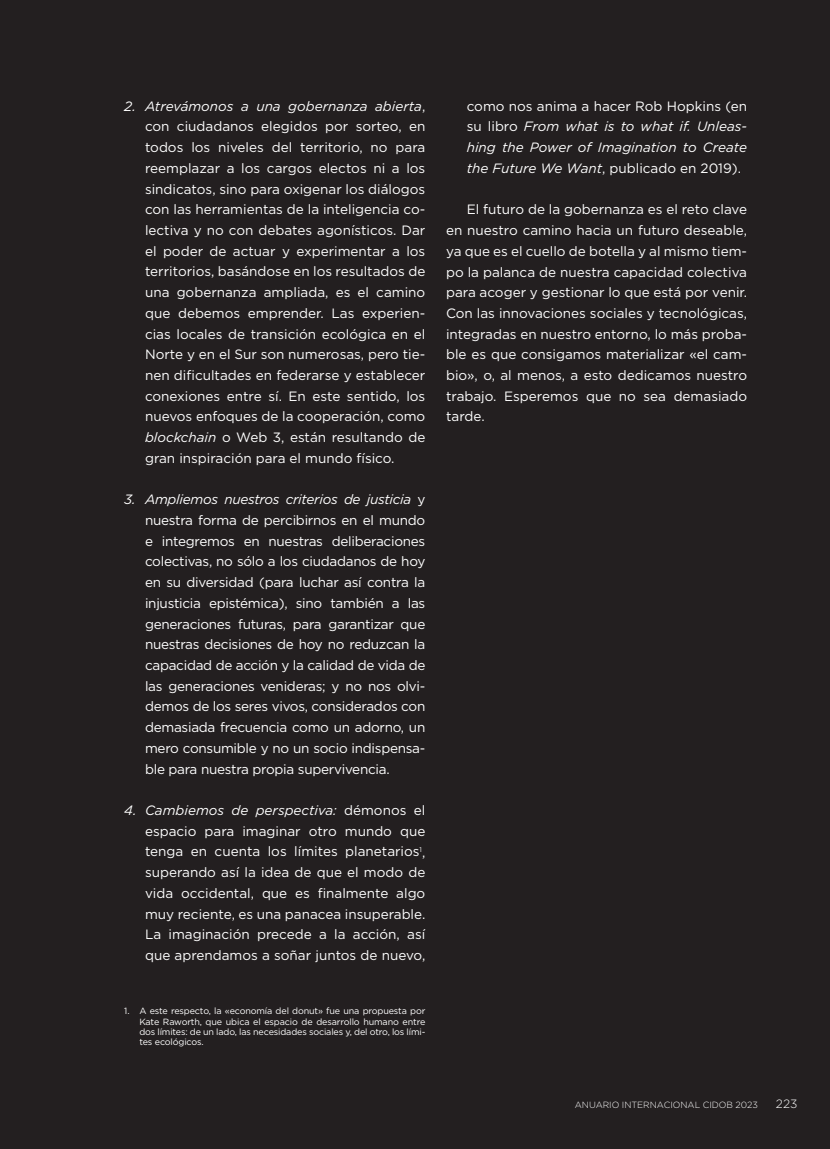
<style>
.page{position:relative;width:830px;height:1149px;background:#fff}
.page>*{position:absolute;margin:0;border:0;box-sizing:border-box;transform-origin:0 0}
.t1{font:13.5px/20.7px "Gotham";color:#fff;text-align:justify}
.t2{font:italic 13.5px/20.7px "Gotham";color:#fff;text-align:justify}
.t3{font:300 12px "Gotham";color:#fff}
.t4{font:9px/10.4px "Gotham";letter-spacing:-.015em;color:#fff;text-align:justify}
.t5{font:300 9px "Gotham";color:#fff}
.s1{font-style:italic}
.s2{font-style:normal}
.s3{color:#231f20}
</style>
<div class="page">
<div style="left:0;top:0;width:829px;height:1148px;background:#231f20"></div>
<p class="t1" style="left:145px;top:95px;width:282px;text-indent:-21px"><span class="s1">2. Atrevámonos a una gobernanza abierta</span>, con ciudadanos elegidos por sorteo, en todos los niveles del territorio, no para reemplazar a los cargos electos ni a los sindicatos, sino para oxigenar los diálogos con las herramientas de la inteligencia co&shy;lectiva y no con debates agonísticos. Dar el poder de actuar y experimentar a los territorios, basándose en los resultados de una gobernanza ampliada, es el camino que debemos emprender. Las experien&shy;cias locales de transición ecológica en el Norte y en el Sur son numerosas, pero tie&shy;nen dificultades en federarse y establecer conexiones entre sí. En este sentido, los nuevos enfoques de la cooperación, como <span class="s1">blockchain</span> o Web 3, están resultando de gran inspiración para el mundo físico.</p>
<p class="t1" style="left:145px;top:489px;width:282px;text-indent:-21px"><span class="s1">3. Ampliemos nuestros criterios de justicia</span> y nuestra forma de percibirnos en el mundo e integremos en nuestras deliberaciones colectivas, no sólo a los ciudadanos de hoy en su diversidad (para luchar así contra la injusticia epistémica), sino también a las generaciones futuras, para garantizar que nuestras decisiones de hoy no reduzcan la capacidad de acción y la calidad de vida de las generaciones venideras; y no nos olvi&shy;demos de los seres vivos, considerados con demasiada frecuencia como un adorno, un mero consumible y no un socio indispensa&shy;ble para nuestra propia supervivencia.</p>
<p class="t1" style="left:145px;top:799px;width:282px;text-indent:-21px"><span class="s1">4. Cambiemos de perspectiva:</span> démonos el espacio para imaginar otro mundo que tenga en cuenta los límites planetarios<sup>1</sup>, superando así la idea de que el modo de vida occidental, que es finalmente algo muy reciente, es una panacea insuperable.<br>La imaginación precede a la acción, así que aprendamos a soñar juntos de nuevo,</p>
<p class="t4" style="left:139px;top:1005px;width:287px;text-indent:-15px">1. A este respecto, la «economía del donut» fue una propuesta por Kate Raworth, que ubica el espacio de desarrollo humano entre dos límites: de un lado, las necesidades sociales y, del otro, los lími&shy;tes ecológicos.</p>
<p class="t2" style="left:466px;top:95px;width:282px"><span class="s2">como nos anima a hacer Rob Hopkins (en su libro</span> From what is to what if. Unleas&shy;hing the Power of Imagination to Create the Future We Want<span class="s2">, publicado en 2019).</span></p>
<p class="t1" style="left:446px;top:199px;width:302px;text-indent:21px">El futuro de la gobernanza es el reto clave en nuestro camino hacia un futuro deseable, ya que es el cuello de botella y al mismo tiem&shy;po la palanca de nuestra capacidad colectiva para acoger y gestionar lo que está por venir.<br>Con las innovaciones sociales y tecnológicas, integradas en nuestro entorno, lo más proba&shy;ble es que consigamos materializar «el cam&shy;bio», o, al menos, a esto dedicamos nuestro trabajo. Esperemos que no sea demasiado tarde.<span class="s3">e.</span></p>
<p class="t5" style="left:574px;top:1098px;width:184px">ANUARIO INTERNACIONAL CIDOB 2023</p>
<p class="t3" style="left:775px;top:1095px;width:23px">223</p>
</div>
